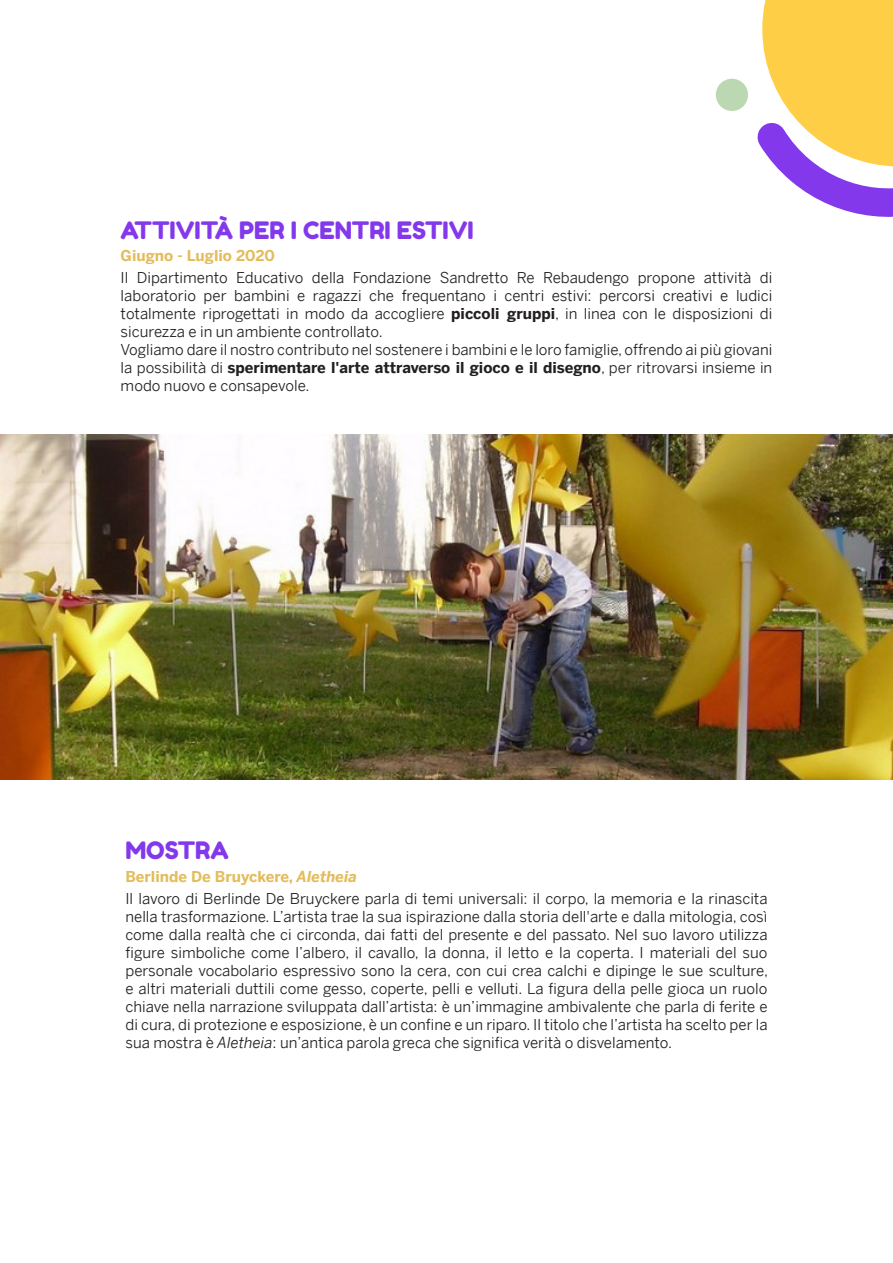
<style>
.page{position:relative;width:893px;height:1263px;background:#fff}
.page>*{position:absolute;margin:0;border:0;box-sizing:border-box;transform-origin:0 0}
.t1{font:24px "Fredoka One";color:#8338ec}
.t2{font:15px/18px "Benton Sans";color:#231f20;text-align:justify}
.t3{font:700 15px "Benton Sans";color:#e3bd5c}
.s1{font-weight:700}
.s2{font-style:italic}
</style>
<div class="page">
<img style="left:0;top:435px;width:893px;height:344px">
<svg style="left:733px;top:0;width:160px;height:212px"></svg>
<div style="left:716px;top:79px;width:32px;height:32px;background:#bbd8b3;border-radius:50%"></div>
<p class="t1" style="left:121px;top:215px;width:354px">ATTIVITÀ PER I CENTRI ESTIVI</p>
<p class="t3" style="left:121px;top:246px;width:156px">Giugno - Luglio 2020</p>
<p class="t2" style="left:121px;top:268px;width:653px">Il Dipartimento Educativo della Fondazione Sandretto Re Rebaudengo propone attività di laboratorio per bambini e ragazzi che frequentano i centri estivi: percorsi creativi e ludici totalmente riprogettati in modo da accogliere <span class="s1">piccoli gruppi</span>, in linea con le disposizioni di sicurezza e in un ambiente controllato.</p>
<p class="t2" style="left:121px;top:340px;width:653px">Vogliamo dare il nostro contributo nel sostenere i bambini e le loro famiglie, offrendo ai più giovani la possibilità di <span class="s1">sperimentare l'arte attraverso il gioco e il disegno</span>, per ritrovarsi insieme in modo nuovo e consapevole.</p>
<p class="t1" style="left:125px;top:836px;width:105px">MOSTRA</p>
<p class="t3" style="left:125px;top:867px;width:233px">Berlinde De Bruyckere, <span class="s2">Aletheia</span></p>
<p class="t2" style="left:125px;top:889px;width:644px">Il lavoro di Berlinde De Bruyckere parla di temi universali: il corpo, la memoria e la rinascita nella trasformazione. L’artista trae la sua ispirazione dalla storia dell'arte e dalla mitologia, così come dalla realtà che ci circonda, dai fatti del presente e del passato. Nel suo lavoro utilizza figure simboliche come l’albero, il cavallo, la donna, il letto e la coperta. I materiali del suo personale vocabolario espressivo sono la cera, con cui crea calchi e dipinge le sue sculture, e altri materiali duttili come gesso, coperte, pelli e velluti. La figura della pelle gioca un ruolo chiave nella narrazione sviluppata dall’artista: è un’immagine ambivalente che parla di ferite e di cura, di protezione e esposizione, è un confine e un riparo. Il titolo che l’artista ha scelto per la sua mostra è <span class="s2">Aletheia</span>: un’antica parola greca che significa verità o disvelamento.</p>
</div>
